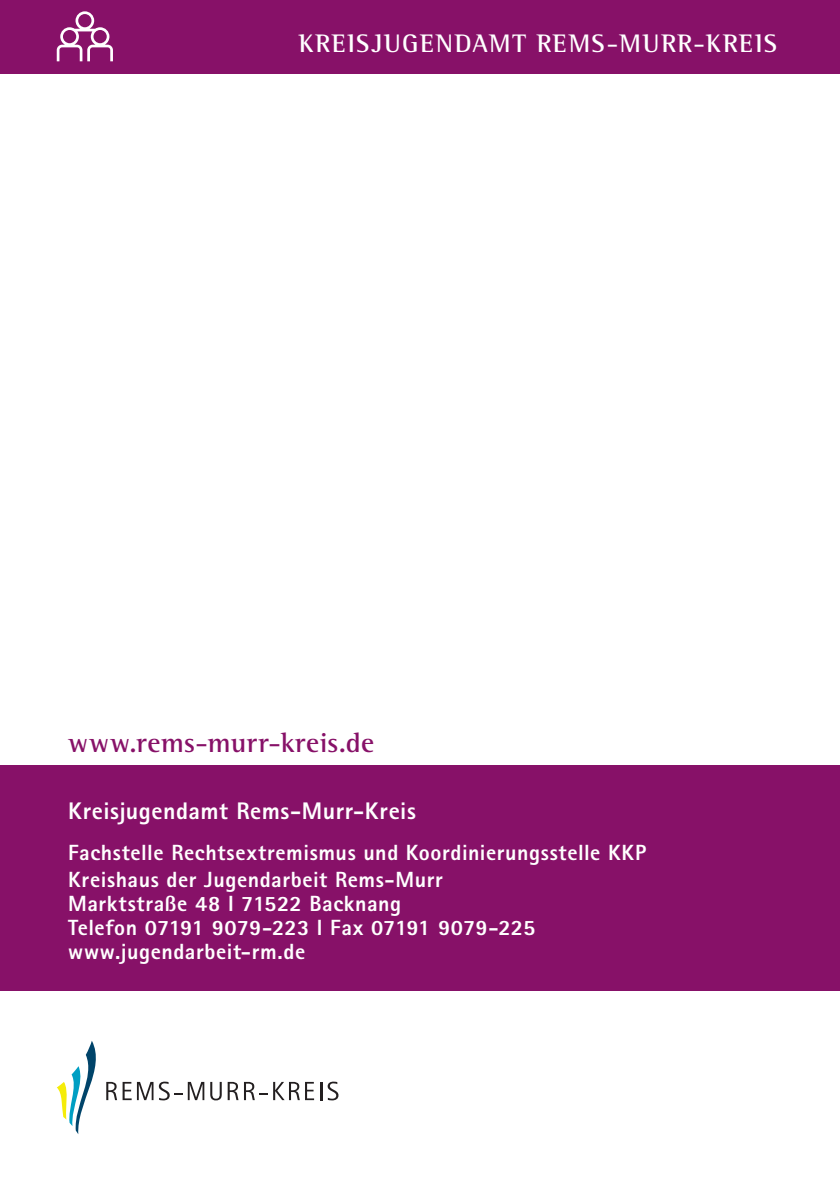
<style>
.page{position:relative;width:840px;height:1191px;background:#fff}
.page>*{position:absolute;margin:0;border:0;box-sizing:border-box;transform-origin:0 0}
.semo_13pt_bold_weiß{font:700 28px "Rotis Semi Serif Pro";color:#871168}
.semo_13pt_bold_weiß-2{font:700 26px "Rotis Semi Serif Pro";letter-spacing:.055em;color:#fff}
.rotis_sans_11pt_text{font:800 24px "Rotis Sans Serif Pro";letter-spacing:.02em;color:#fff}
.rotis_sans_11pt_text-2{font:800 22px "Rotis Sans Serif Pro";letter-spacing:.025em;color:#fff}
.rotis_sans_11pt_text-3{font:800 22px "Rotis Sans Serif Pro";letter-spacing:.005em;color:#fff}
</style>
<div class="page">
<svg style="left:57px;top:1041px;width:96px;height:93px"></svg>
<svg style="left:159px;top:1081px;width:23px;height:19px"></svg>
<svg style="left:188px;top:1082px;width:16px;height:18px"></svg>
<svg style="left:210px;top:1082px;width:28px;height:18px"></svg>
<svg style="left:244px;top:1082px;width:23px;height:18px"></svg>
<svg style="left:273px;top:1082px;width:26px;height:18px"></svg>
<svg style="left:305px;top:1082px;width:9px;height:18px"></svg>
<svg style="left:320px;top:1081px;width:18px;height:19px"></svg>
<div style="left:0;top:0;width:839px;height:74px;background:#871168"></div>
<div style="left:0;top:765px;width:839px;height:226px;background:#871168"></div>
<svg style="left:57px;top:11px;width:56px;height:50px"></svg>
<p class="semo_13pt_bold_weiß-2" style="left:298px;top:28px;width:479px">KREISJUGENDAMT REMS-MURR-KREIS</p>
<p class="semo_13pt_bold_weiß" style="left:68px;top:725px;width:307px">WWW.REMS-MURR-KREIS.DE</p>
<p class="rotis_sans_11pt_text" style="left:68px;top:795px;width:349px">Kreisjugendamt Rems-Murr-Kreis</p>
<p class="rotis_sans_11pt_text-2" style="left:68px;top:838px;width:579px">Fachstelle Rechtsextremismus und Koordinierungsstelle KKP</p>
<p class="rotis_sans_11pt_text-2" style="left:68px;top:865px;width:376px">Kreishaus der Jugendarbeit Rems-Murr</p>
<p class="rotis_sans_11pt_text-2" style="left:68px;top:889px;width:334px">Marktstraße 48 I 71522 Backnang</p>
<p class="rotis_sans_11pt_text-3" style="left:68px;top:913px;width:468px">Telefon 07191 9079-223 I Fax 07191 9079-225</p>
<p class="rotis_sans_11pt_text-2" style="left:68px;top:937px;width:238px">www.jugendarbeit-rm.de</p>
</div>
